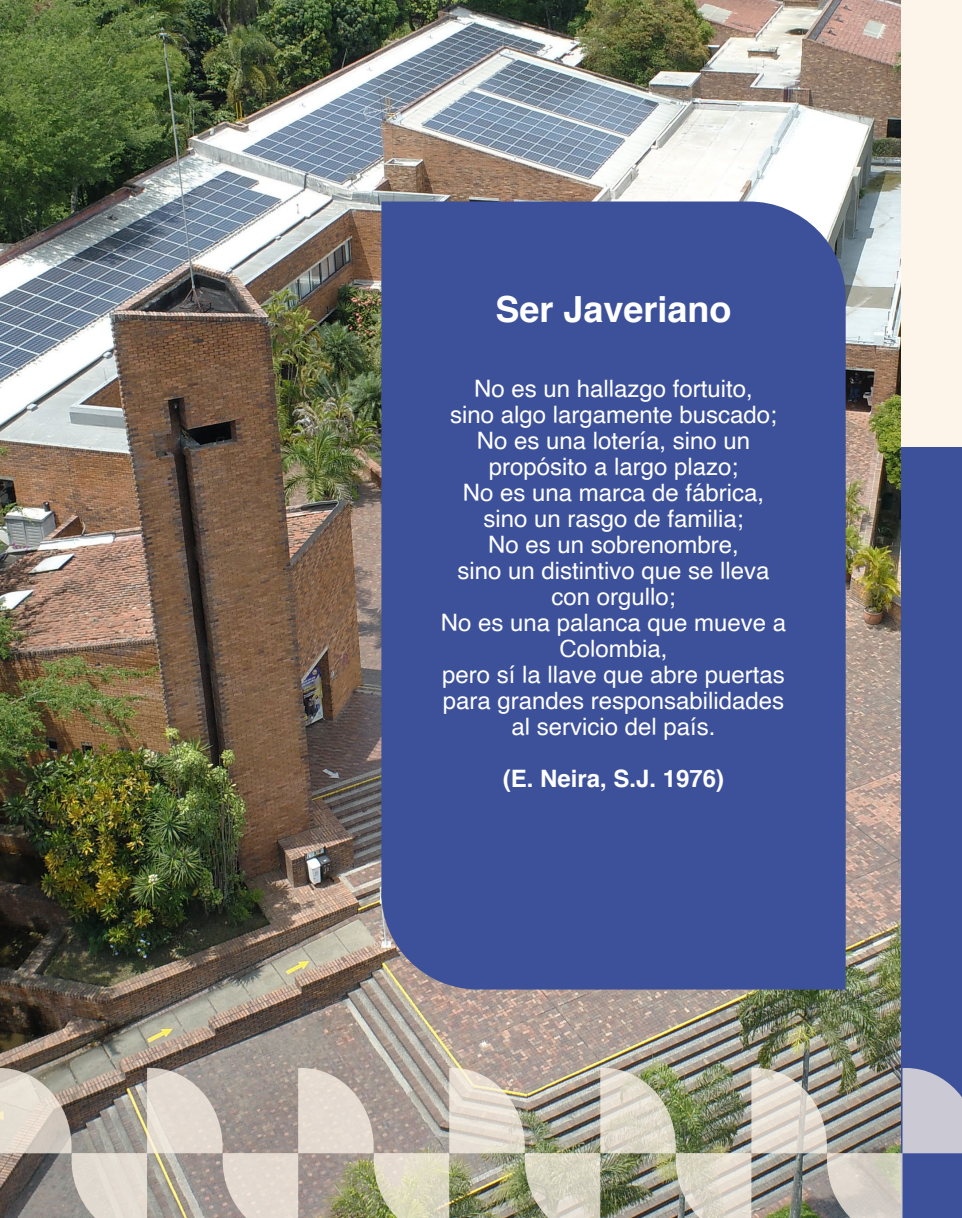
<style>
.page{position:relative;width:962px;height:1218px;background:#fff}
.page>*{position:absolute;margin:0;border:0;box-sizing:border-box;transform-origin:0 0}
.t1{font:700 36px "Helvetica";color:#fff}
.t2{font:24px/26px "Helvetica";color:#fff;text-align:center}
.t3{font:700 24px "Helvetica";color:#fff}
</style>
<div class="page">
<img style="left:0;top:0;width:901px;height:1068px">
<div style="left:901px;top:0;width:61px;height:448px;background:#fdf4ea"></div>
<div style="left:901px;top:448px;width:61px;height:770px;background:#3c519a"></div>
<div style="left:381px;top:202px;width:465px;height:788px;background:#3d519a"></div>
<img style="left:0;top:1068px;width:962px;height:150px">
<h1 class="t1" style="left:495px;top:280px;width:238px">Ser Javeriano</h1>
<p class="t2" style="left:441px;top:377px;width:347px">No es un hallazgo fortuito,<br>sino algo largamente buscado;<br>No es una lotería, sino un propósito a largo plazo;<br>No es una marca de fábrica, sino un rasgo de familia;<br>No es un sobrenombre,<br>sino un distintivo que se lleva con orgullo;<br>No es una palanca que mueve a<br>Colombia,<br>pero sí la llave que abre puertas para grandes responsabilidades al servicio del país.</p>
<p class="t3" style="left:503px;top:759px;width:223px">(E. Neira, S.J. 1976)</p>
</div>
